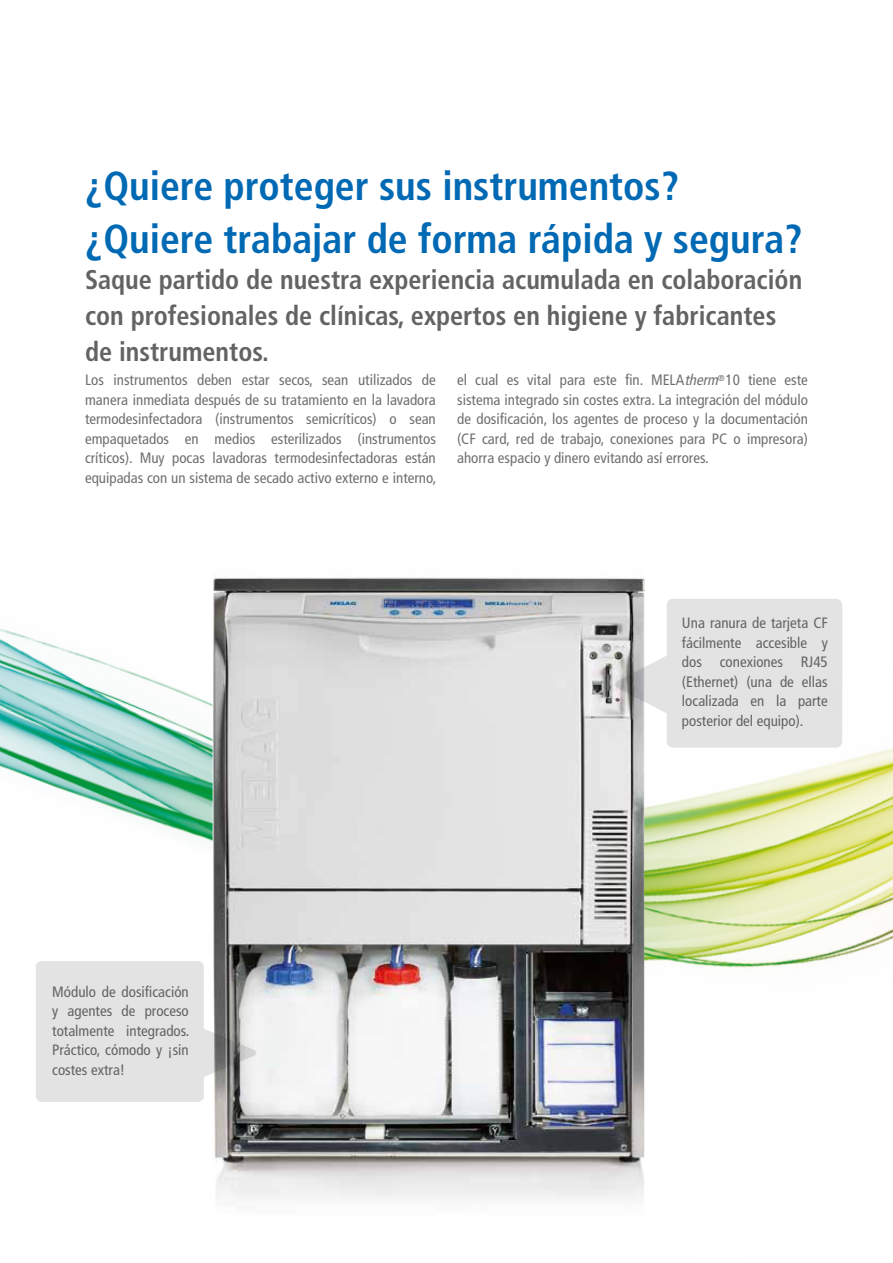
<style>
.page{position:relative;width:893px;height:1263px;background:#fff}
.page>*{position:absolute;margin:0;border:0;box-sizing:border-box;transform-origin:0 0}
.t1{font:700 condensed 40.5px/52.5px "Frutiger LT Std";color:#0069b4}
.t2{font:700 condensed 27px/36px "Frutiger LT Std";color:#646363}
.t3{font:condensed 15px/19.5px "Frutiger LT Std";color:#706f6f;text-align:justify}
.t4{font:condensed 15px/19.5px "Frutiger LT Std";color:#646363;text-align:justify}
.s1{font-style:italic}
</style>
<div class="page">
<img style="left:0;top:579px;width:893px;height:577px">
<img style="left:213px;top:575px;width:431px;height:623px">
<svg style="left:614px;top:599px;width:228px;height:149px;background:#dfdfdf"></svg>
<svg style="left:36px;top:961px;width:222px;height:141px;background:#d5d5d4"></svg>
<h1 class="t1" style="left:85px;top:160px;width:719px">¿Quiere proteger sus instrumentos? ¿Quiere trabajar de forma rápida y segura?</h1>
<h2 class="t2" style="left:85px;top:262px;width:719px">Saque partido de nuestra experiencia acumulada en colaboración con profesionales de clínicas, expertos en higiene y fabricantes de instrumentos.</h2>
<p class="t3" style="left:85px;top:371px;width:353px">Los instrumentos deben estar secos, sean utilizados de manera inmediata después de su tratamiento en la lavadora termodesinfectadora (instrumentos semicríticos) o sean empaquetados en medios esterilizados (instrumentos críticos). Muy pocas lavadoras termodesinfectadoras están equipadas con un sistema de secado activo externo e interno,</p>
<p class="t3" style="left:457px;top:371px;width:352px">el cual es vital para este fin. MELA<span class="s1">therm</span><sup>®</sup>10 tiene este sistema integrado sin costes extra. La integración del módulo de dosificación, los agentes de proceso y la documentación (CF card, red de trabajo, conexiones para PC o impresora) ahorra espacio y dinero evitando así errores.</p>
<p class="t4" style="left:52px;top:982px;width:139px">Módulo de dosificación y agentes de proceso totalmente integrados.<br>Práctico, cómodo y ¡sin costes extra!</p>
<p class="t4" style="left:682px;top:613px;width:147px">Una ranura de tarjeta CF fácilmente accesible y dos conexiones RJ45 (Ethernet) (una de ellas localizada en la parte posterior del equipo).</p>
</div>
